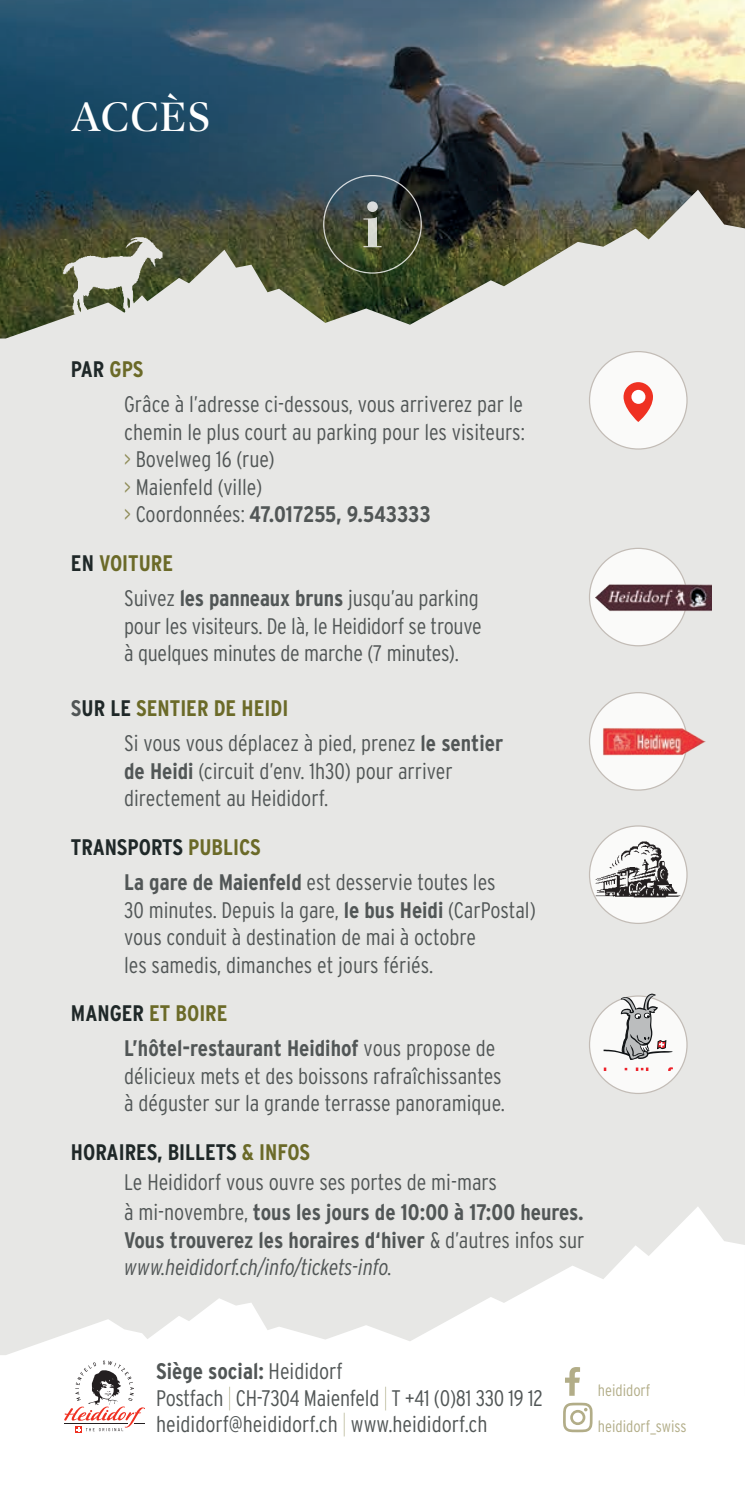
<style>
.page{position:relative;width:745px;height:1489px;background:#fff}
.page>*{position:absolute;margin:0;border:0;box-sizing:border-box;transform-origin:0 0}
.t1{font:42.5px "Dejanire Headline";letter-spacing:.01em;color:#fff}
.t2{font:300 22.5px/27.5px "Interstate Condensed";color:#515656}
.t3{font:italic 300 22.5px/27.5px "Interstate Condensed";color:#515656}
.t4{font:700 22.5px/35px "Interstate Condensed";color:#515656}
.t5{font:300 16.25px "Interstate Condensed";color:#b2ad88}
.s1{font-weight:700;color:#1f2828}
.s2{font-weight:700;color:#6b6a28}
.s3{color:#908d59}
.s4{font-weight:700}
.s5{color:#1f2828}
.s6{color:#6b6a28}
.s7{font-weight:300}
.s8{font-weight:700;font-style:normal}
.s9{font-style:normal}
.s10{font-weight:100;font-size:24px;color:#908d59}
</style>
<div class="page">
<img style="left:0;top:0;width:744px;height:190px">
<svg style="left:0;top:190px;width:744px;height:200px;background:#9fa39a"></svg>
<div style="left:0;top:390px;width:744px;height:1005px;background:#e7e7e5"></div>
<svg style="left:0;top:1207px;width:744px;height:210px;fill:#fff"></svg>
<img style="left:49px;top:213px;width:121px;height:108px">
<div style="left:589px;top:351px;width:97px;height:98px;background:#fff;border-radius:50%"></div>
<svg style="left:623px;top:382px;width:29px;height:40px"></svg>
<div style="left:631px;top:390px;width:14px;height:14px;background:#fff;border-radius:50%"></div>
<div style="left:49px;top:1340px;width:111px;height:111px;background:#fff"></div>
<svg style="left:64px;top:1360px;width:81px;height:71px"></svg>
<svg style="left:363px;top:201px;width:18px;height:46px"></svg>
<div style="left:589px;top:692px;width:97px;height:98px;background:#fff;border-radius:50%"></div>
<img style="left:602px;top:727px;width:102px;height:28px">
<div style="left:589px;top:996px;width:97px;height:97px;background:#fff;border-radius:50%"></div>
<svg style="left:603px;top:993px;width:69px;height:67px"></svg>
<svg style="left:603px;top:1067px;width:4px;height:3px"></svg>
<svg style="left:624px;top:1067px;width:25px;height:4px"></svg>
<div style="left:589px;top:826px;width:97px;height:97px;background:#fff;border-radius:50%"></div>
<img style="left:591px;top:835px;width:90px;height:65px">
<div style="left:589px;top:548px;width:97px;height:97px;background:#fff;border-radius:50%"></div>
<img style="left:595px;top:582px;width:116px;height:30px">
<svg style="left:564px;top:1366px;width:15px;height:29px"></svg>
<svg style="left:562px;top:1402px;width:30px;height:29px"></svg>
<h1 class="t1" style="left:71px;top:92px;width:141px">ACCÈS</h1>
<p class="t2" style="left:124px;top:351px;width:400px;line-height:35px;text-indent:-53px"><span class="s1">PAR</span> <span class="s2">GPS<br></span>Grâce à l’adresse ci-dessous, vous arriverez par le</p>
<p class="t2" style="left:124px;top:418px;width:402px">chemin le plus court au parking pour les visiteurs: <span class="s3">&gt;</span> Bovelweg 16 (rue)<br><span class="s3">&gt;</span> Maienfeld (ville)<br><span class="s3">&gt;</span> Coordonnées: <span class="s4">47.017255, 9.543333</span></p>
<p class="t2" style="left:124px;top:545px;width:356px;line-height:35px;text-indent:-53px"><span class="s1">EN</span> <span class="s2">VOITURE<br></span>Suivez <span class="s4">les panneaux bruns</span> jusqu’au parking</p>
<p class="t2" style="left:124px;top:611px;width:359px">pour les visiteurs. De là, le Heididorf se trouve à quelques minutes de marche (7 minutes).</p>
<p class="t2" style="left:124px;top:690px;width:380px;line-height:35px;text-indent:-53px"><span class="s4">S</span><span class="s1">UR LE</span> <span class="s2">SENTIER DE HEIDI<br></span>Si vous vous déplacez à pied, prenez <span class="s4">le sentier</span></p>
<p class="t2" style="left:124px;top:756px;width:330px"><span class="s4">de Heidi</span> (circuit d’env. 1h30) pour arriver directement au Heididorf.</p>
<p class="t2" style="left:124px;top:829px;width:373px;line-height:35px;text-indent:-53px"><span class="s1">TRANSPORTS</span> <span class="s2">PUBLICS<br></span><span class="s4">La gare de Maienfeld</span> est desservie toutes les</p>
<p class="t2" style="left:124px;top:895px;width:413px">30 minutes. Depuis la gare, <span class="s4">le bus Heidi</span> (CarPostal) vous conduit à destination de mai à octobre<br>les samedis, dimanches et jours fériés.</p>
<p class="t4" style="left:124px;top:995px;width:372px;text-indent:-53px"><span class="s5">MANGER</span> <span class="s6">ET BOIRE<br></span>L’hôtel-restaurant Heidihof <span class="s7">vous propose de</span></p>
<p class="t2" style="left:124px;top:1061px;width:382px">délicieux mets et des boissons rafraîchissantes à déguster sur la grande terrasse panoramique.</p>
<p class="t2" style="left:124px;top:1136px;width:461px;line-height:30px;text-indent:-53px"><span class="s1">HORAIRES, BILLETS</span> <span class="s2">&amp; INFOS<br></span>Le Heididorf vous ouvre ses portes de mi-mars<br>à mi-novembre, <span class="s4">tous les jours de 10:00 à 17:00 heures.</span></p>
<p class="t3" style="left:124px;top:1225px;width:461px"><span class="s8">Vous trouverez les horaires d‘hiver</span> <span class="s9">&amp; d’autres infos sur </span>www.heididorf.ch/info/tickets-info.</p>
<p class="t2" style="left:156px;top:1357px;width:388px;line-height:26.2px"><span class="s4">Siège social:</span> Heididorf<br>Postfach <span class="s10">|</span> CH-7304 Maienfeld <span class="s10">|</span> T +41 (0)81 330 19 12 heididorf@heididorf.ch <span class="s10">|</span> www.heididorf.ch</p>
<p class="t5" style="left:597px;top:1380px;width:54px">heididorf</p>
<p class="t5" style="left:597px;top:1416px;width:90px">heididorf_swiss</p>
</div>
